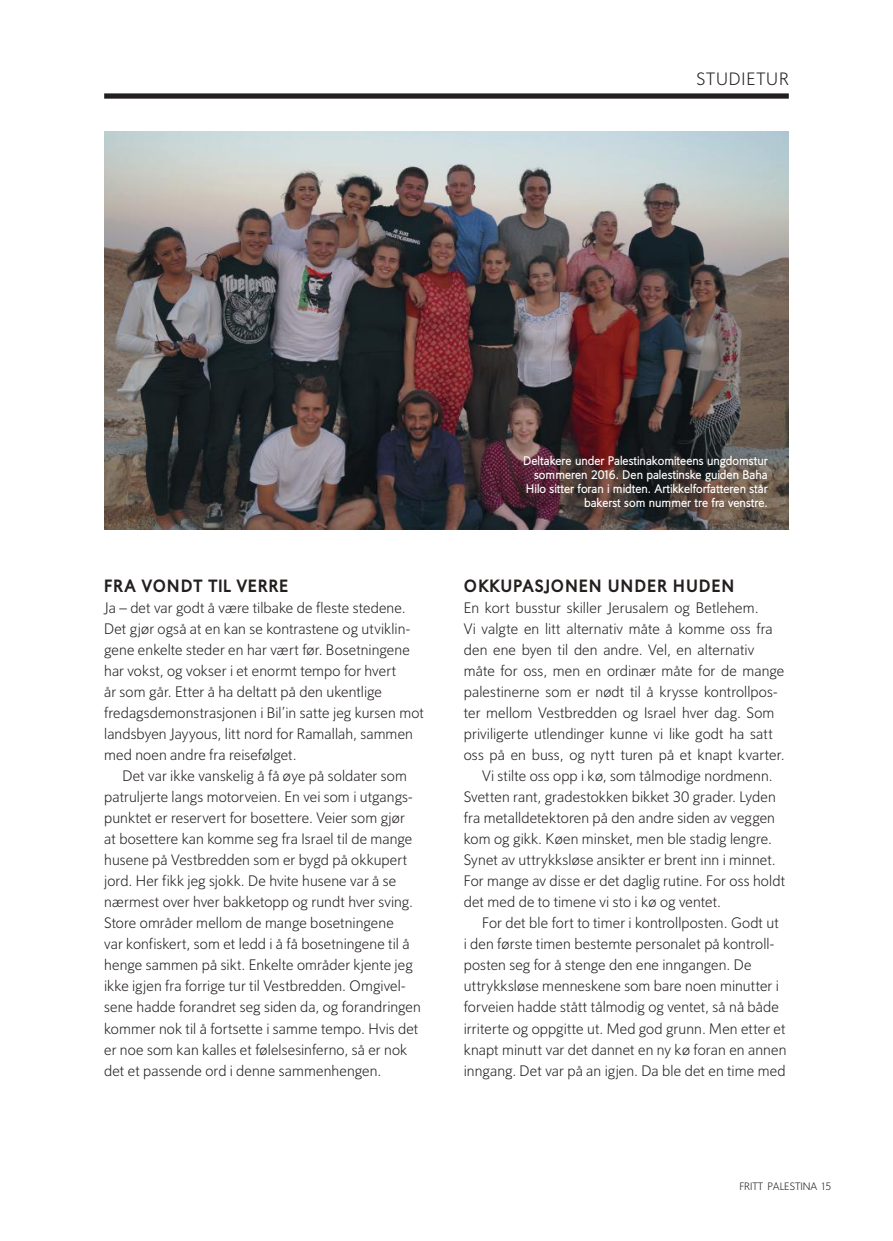
<style>
.page{position:relative;width:893px;height:1241px;background:#fff}
.page>*{position:absolute;margin:0;border:0;box-sizing:border-box;transform-origin:0 0}
.t1{font:900 17.5px "Oslo";letter-spacing:.05em;color:#241f1f}
.t2{font:300 17.5px "Oslo";letter-spacing:.05em;color:#241f1f}
.t3{font:300 14.88px/21px "Oslo";letter-spacing:.01em;color:#241f1f}
.t4{font:700 12.25px/14px "Oslo";color:#fff;text-align:right}
.t5{font:300 10.5px "Oslo";color:#241f1f}
</style>
<div class="page">
<div style="left:104px;top:93px;width:685px;height:6px;background:#241f1f"></div>
<img style="left:104px;top:131px;width:684px;height:398px">
<p class="t2" style="left:696px;top:69px;width:94px">STUDIETUR</p>
<p class="t1" style="left:104px;top:576px;width:186px">FRA VONDT TIL VERRE</p>
<p class="t3" style="left:104px;top:597px;width:321px">Ja – det var godt å være tilbake de fleste stedene.<br>Det gjør også at en kan se kontrastene og utviklin&shy;gene enkelte steder en har vært før. Bosetningene har vokst, og vokser i et enormt tempo for hvert<br>år som går. Etter å ha deltatt på den ukentlige fredagsdemonstrasjonen i Bil’in satte jeg kursen mot landsbyen Jayyous, litt nord for Ramallah, sammen med noen andre fra reisefølget.</p>
<p class="t3" style="left:104px;top:765px;width:318px;text-indent:18px">Det var ikke vanskelig å få øye på soldater som patruljerte langs motorveien. En vei som i utgangs&shy;punktet er reservert for bosettere. Veier som gjør<br>at bosettere kan komme seg fra Israel til de mange husene på Vestbredden som er bygd på okkupert jord. Her fikk jeg sjokk. De hvite husene var å se nærmest over hver bakketopp og rundt hver sving.<br>Store områder mellom de mange bosetningene<br>var konfiskert, som et ledd i å få bosetningene til å henge sammen på sikt. Enkelte områder kjente jeg ikke igjen fra forrige tur til Vestbredden. Omgivel&shy;sene hadde forandret seg siden da, og forandringen kommer nok til å fortsette i samme tempo. Hvis det er noe som kan kalles et følelsesinferno, så er nok det et passende ord i denne sammenhengen.</p>
<p class="t4" style="left:523px;top:454px;width:246px">Deltakere under Palestinakomiteens ungdomstur sommeren 2016. Den palestinske guiden Baha Hilo sitter foran i midten. Artikkelforfatteren står bakerst som nummer tre fra venstre.</p>
<p class="t1" style="left:464px;top:576px;width:272px">OKKUPASJONEN UNDER HUDEN</p>
<p class="t3" style="left:464px;top:597px;width:296px">En kort busstur skiller Jerusalem og Betlehem.</p>
<p class="t3" style="left:464px;top:618px;width:310px">Vi valgte en litt alternativ måte å komme oss fra</p>
<p class="t3" style="left:464px;top:639px;width:292px">den ene byen til den andre. Vel, en alternativ</p>
<p class="t3" style="left:464px;top:660px;width:322px">måte for oss, men en ordinær måte for de mange</p>
<p class="t3" style="left:464px;top:681px;width:315px">palestinerne som er nødt til å krysse kontrollpos-</p>
<p class="t3" style="left:464px;top:702px;width:312px">ter mellom Vestbredden og Israel hver dag. Som</p>
<p class="t3" style="left:464px;top:723px;width:310px">priviligerte utlendinger kunne vi like godt ha satt</p>
<p class="t3" style="left:464px;top:744px;width:322px">oss på en buss, og nytt turen på et knapt kvarter.</p>
<p class="t3" style="left:482px;top:765px;width:292px">Vi stilte oss opp i kø, som tålmodige nordmenn.</p>
<p class="t3" style="left:464px;top:786px;width:313px">Svetten rant, gradestokken bikket 30 grader. Lyden</p>
<p class="t3" style="left:464px;top:807px;width:313px">fra metalldetektoren på den andre siden av veggen</p>
<p class="t3" style="left:464px;top:828px;width:310px">kom og gikk. Køen minsket, men ble stadig lengre.</p>
<p class="t3" style="left:464px;top:849px;width:313px">Synet av uttrykksløse ansikter er brent inn i minnet.</p>
<p class="t3" style="left:464px;top:870px;width:323px">For mange av disse er det daglig rutine. For oss holdt</p>
<p class="t3" style="left:464px;top:891px;width:259px">det med de to timene vi sto i kø og ventet.</p>
<p class="t3" style="left:482px;top:912px;width:298px">For det ble fort to timer i kontrollposten. Godt ut</p>
<p class="t3" style="left:464px;top:933px;width:312px">i den første timen bestemte personalet på kontroll-</p>
<p class="t3" style="left:464px;top:954px;width:289px">posten seg for å stenge den ene inngangen. De</p>
<p class="t3" style="left:464px;top:975px;width:316px">uttrykksløse menneskene som bare noen minutter i</p>
<p class="t3" style="left:464px;top:996px;width:317px">forveien hadde stått tålmodig og ventet, så nå både</p>
<p class="t3" style="left:464px;top:1017px;width:323px">irriterte og oppgitte ut. Med god grunn. Men etter et</p>
<p class="t3" style="left:464px;top:1038px;width:324px">knapt minutt var det dannet en ny kø foran en annen</p>
<p class="t3" style="left:464px;top:1059px;width:323px">inngang. Det var på an igjen. Da ble det en time med</p>
<p class="t5" style="left:739px;top:1180px;width:93px">FRITT PALESTINA 15</p>
</div>
